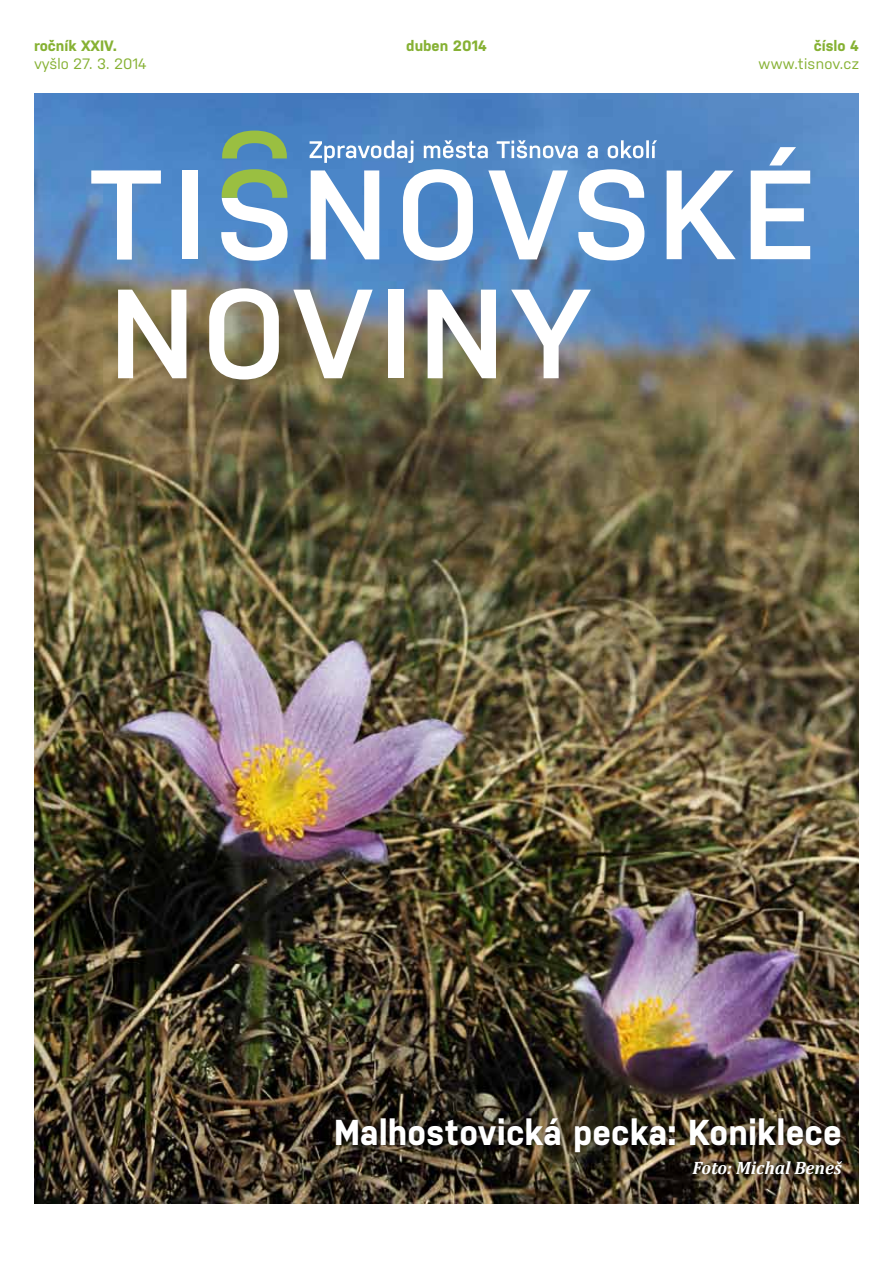
<style>
.page{position:relative;width:893px;height:1263px;background:#fff}
.page>*{position:absolute;margin:0;border:0;box-sizing:border-box;transform-origin:0 0}
.t1{font:700 36px "Nudista";letter-spacing:.005em;color:#fff;scale:.95 1}
.t2{font:italic 700 18px "Cambria";color:#fff}
.t3{font:700 15px "Nudista";color:#86b133}
.t4{font:15px "Nudista";color:#86b133}
.t5{font:15px "Nudista";letter-spacing:.02em;color:#86b133}
</style>
<div class="page">
<img style="left:34px;top:94px;width:825px;height:1109px">
<div style="left:327px;top:1109px;width:524px;height:74px;background:#000;opacity:.75"></div>
<svg style="left:91px;top:170px;width:70px;height:90px"></svg>
<div style="left:182px;top:170px;width:15px;height:89px;background:#fff"></div>
<svg style="left:222px;top:131px;width:65px;height:27px;background:#76a478"></svg>
<svg style="left:221px;top:169px;width:67px;height:92px"></svg>
<svg style="left:310px;top:140px;width:347px;height:121px"></svg>
<svg style="left:667px;top:171px;width:69px;height:88px"></svg>
<svg style="left:751px;top:147px;width:59px;height:112px"></svg>
<svg style="left:118px;top:290px;width:68px;height:88px"></svg>
<svg style="left:209px;top:288px;width:70px;height:91px"></svg>
<svg style="left:293px;top:290px;width:80px;height:88px"></svg>
<div style="left:388px;top:290px;width:16px;height:88px;background:#fff"></div>
<svg style="left:428px;top:290px;width:68px;height:88px"></svg>
<svg style="left:511px;top:290px;width:80px;height:88px"></svg>
<p class="t3" style="left:34px;top:35px;width:85px">ročník XXIV.</p>
<p class="t3" style="left:406px;top:35px;width:82px">duben 2014</p>
<p class="t3" style="left:814px;top:35px;width:47px">číslo 4</p>
<p class="t4" style="left:34px;top:52px;width:114px">vyšlo 27. 3. 2014</p>
<p class="t5" style="left:759px;top:52px;width:102px">www.tisnov.cz</p>
<p class="t1" style="left:334px;top:1106px;width:536px">Malhostovická pecka: Koniklece</p>
<p class="t2" style="left:692px;top:1155px;width:151px">Foto: Michal Beneš</p>
</div>
